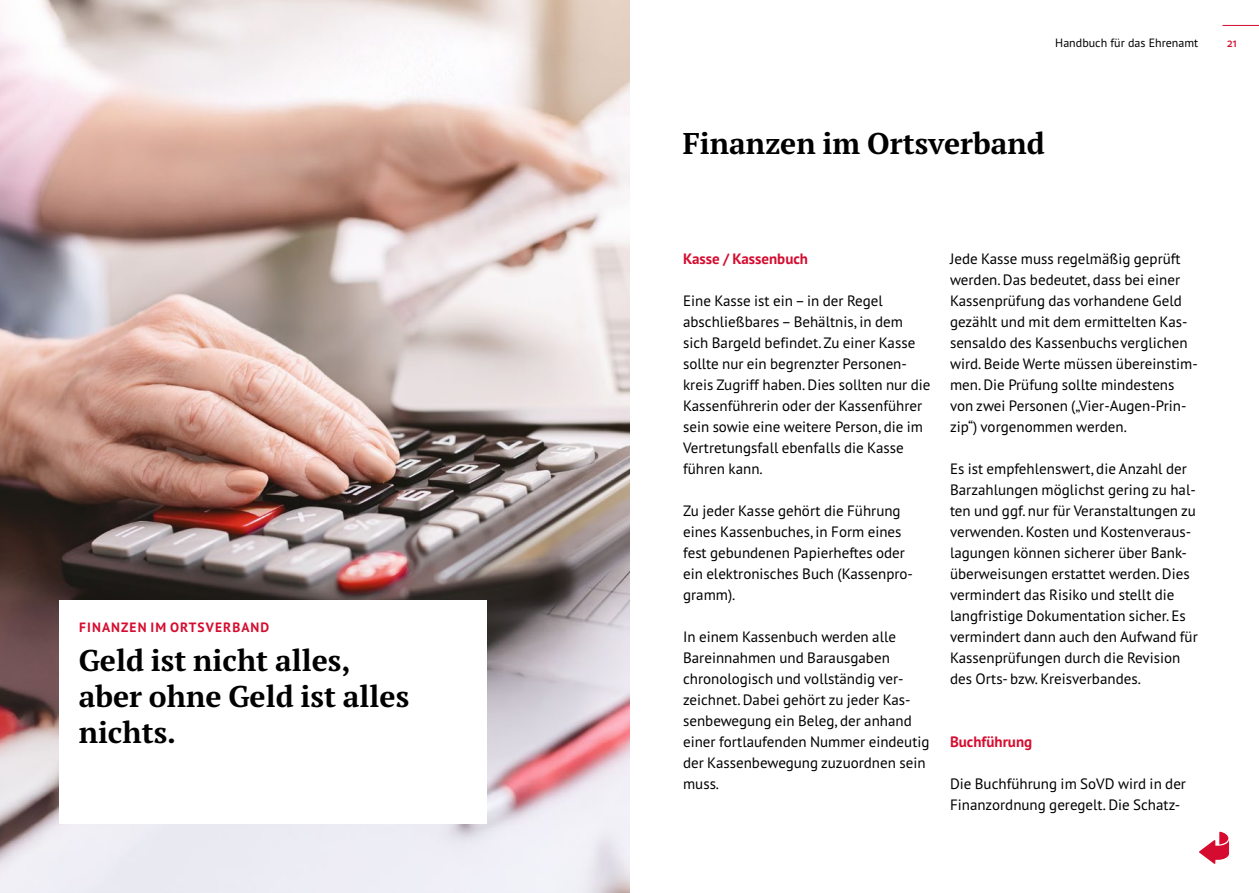
<style>
.page{position:relative;width:1259px;height:893px;background:#fff}
.page>*{position:absolute;margin:0;border:0;box-sizing:border-box;transform-origin:0 0}
.t1{font:700 30px/36px "PT Serif Pro";color:#000}
.t2{font:15px/21px "PT Sans Pro";color:#000}
.t3{font:700 15px "PT Sans Pro";color:#d50c2f}
.t4{font:700 13.5px "PT Sans Pro";letter-spacing:.08em;color:#d50c2f}
.t5{font:12px "PT Sans Pro";color:#000}
.t6{font:600 12px "PT Sans Pro";color:#d50c2f}
</style>
<div class="page">
<img style="left:0;top:0;width:629px;height:893px">
<div style="left:60px;top:601px;width:427px;height:223px;background:#fff"></div>
<hr style="left:1222px;top:25px;width:37px;height:1px;background:#d50c2f">
<svg style="left:1199px;top:832px;width:30px;height:32px"></svg>
<p class="t4" style="left:79px;top:619px;width:192px">FINANZEN IM ORTSVERBAND</p>
<h1 class="t1" style="left:79px;top:642px;width:332px">Geld ist nicht alles, aber ohne Geld ist alles nichts.</h1>
<p class="t5" style="left:1055px;top:35px;width:144px">Handbuch für das Ehrenamt</p>
<p class="t6" style="left:1226px;top:35px;width:12px">21</p>
<h1 class="t1" style="left:682px;top:125px;width:363px">Finanzen im Ortsverband</h1>
<p class="t3" style="left:683px;top:249px;width:126px">Kasse / Kassenbuch</p>
<p class="t2" style="left:683px;top:290px;width:249px">Eine Kasse ist ein – in der Regel abschließbares – Behältnis, in dem sich Bargeld befindet. Zu einer Kasse sollte nur ein begrenzter Personen&shy;kreis Zugriff haben. Dies sollten nur die Kassenführerin oder der Kassenführer sein sowie eine weitere Person, die im Vertretungsfall ebenfalls die Kasse führen kann.</p>
<p class="t2" style="left:683px;top:500px;width:231px">Zu jeder Kasse gehört die Führung eines Kassenbuches, in Form eines fest gebundenen Papierheftes oder ein elektronisches Buch (Kassenpro&shy;gramm).</p>
<p class="t2" style="left:683px;top:626px;width:248px">In einem Kassenbuch werden alle<br>Bareinnahmen und Barausgaben chronologisch und vollständig ver&shy;zeichnet. Dabei gehört zu jeder Kas&shy;senbewegung ein Beleg, der anhand einer fortlaufenden Nummer eindeutig der Kassenbewegung zuzuordnen sein muss.</p>
<p class="t2" style="left:950px;top:248px;width:249px">Jede Kasse muss regelmäßig geprüft werden. Das bedeutet, dass bei einer Kassenprüfung das vorhandene Geld gezählt und mit dem ermittelten Kas&shy;sensaldo des Kassenbuchs verglichen wird. Beide Werte müssen übereinstim&shy;men. Die Prüfung sollte mindestens von zwei Personen („Vier-Augen-Prin&shy;zip“) vorgenommen werden.</p>
<p class="t2" style="left:950px;top:458px;width:249px">Es ist empfehlenswert, die Anzahl der Barzahlungen möglichst gering zu hal&shy;ten und ggf. nur für Veranstaltungen zu verwenden. Kosten und Kostenveraus&shy;lagungen können sicherer über Bank&shy;überweisungen erstattet werden. Dies vermindert das Risiko und stellt die langfristige Dokumentation sicher. Es vermindert dann auch den Aufwand für Kassenprüfungen durch die Revision des Orts- bzw. Kreisverbandes.</p>
<p class="t3" style="left:950px;top:732px;width:84px">Buchführung</p>
<p class="t2" style="left:950px;top:773px;width:237px">Die Buchführung im SoVD wird in der<br>Finanzordnung geregelt. Die Schatz-</p>
</div>
